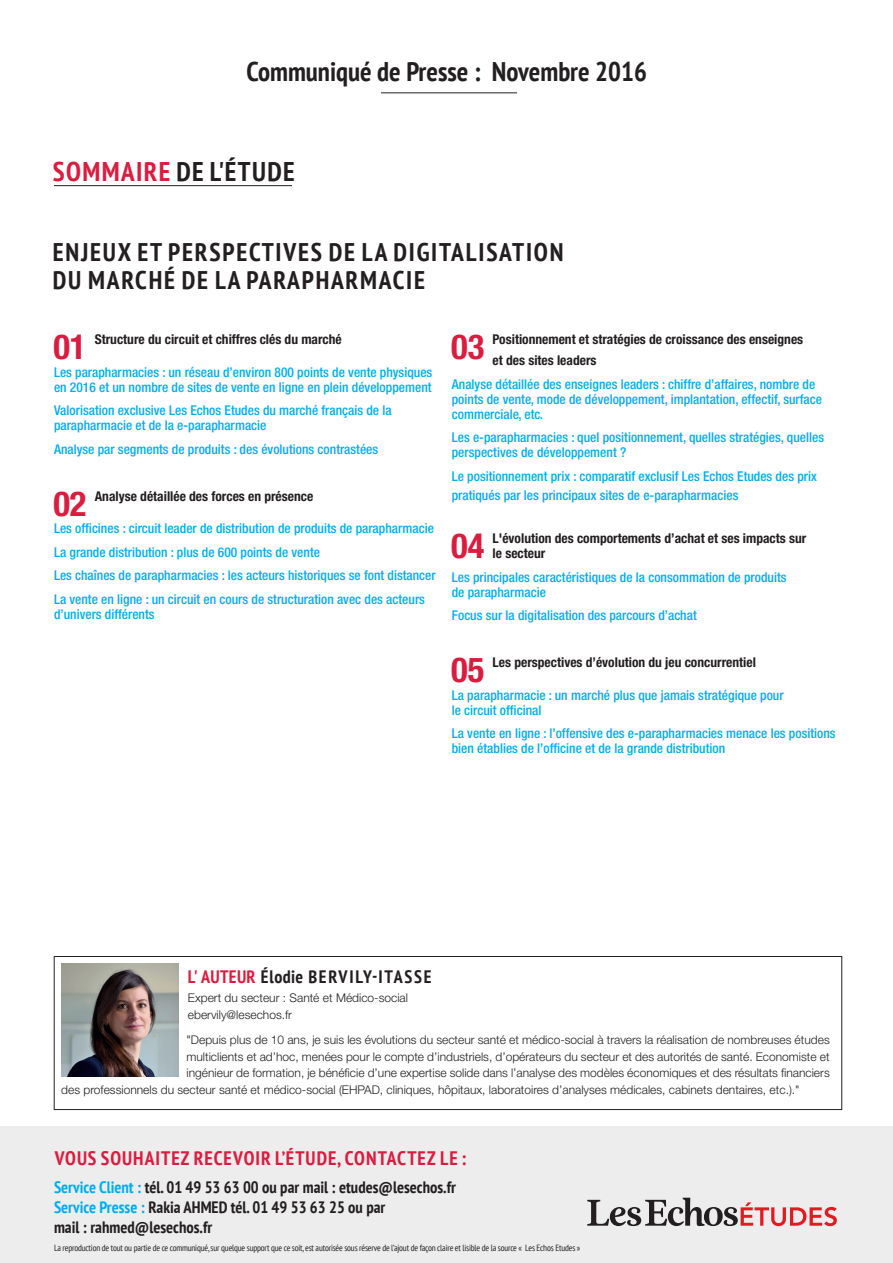
<style>
.page{position:relative;width:893px;height:1263px;background:#fff}
.page>*{position:absolute;margin:0;border:0;box-sizing:border-box;transform-origin:0 0}
.t1{font:700 condensed 34.5px "Helvetica Neue LT Std";color:#dc1c3f}
.t2{font:700 condensed 27px "PT Sans";color:#231f20}
.t3{font:700 condensed 27px "PT Sans";letter-spacing:.05em;color:#231f20}
.t4{font:700 condensed 25.5px/27px "PT Sans";letter-spacing:.07em;color:#231f20}
.t5{font:700 condensed 19.5px "PT Sans";letter-spacing:.05em;color:#dc1c3f}
.t6{font:700 condensed 18px "PT Sans";letter-spacing:.035em;color:#231f20}
.t7{font:700 condensed 16.5px/19.8px "PT Sans";color:#231f20}
.t8{font:500 condensed 13.5px/15px "Helvetica Neue LT Std";color:#00aeef}
.t9{font:700 condensed 13.5px/21px "Helvetica Neue LT Std";color:#231f20}
.t10{font:300 12px/16.5px "Helvetica Neue LT Std";color:#231f20}
.t11{font:condensed 9px "PT Sans";letter-spacing:-.02em;color:#231f20}
.s1{color:#dc1c3f}
.s2{color:#00aeef}
</style>
<div class="page">
<hr style="left:381px;top:92px;width:136px;height:1px;background:#231f20">
<hr style="left:54px;top:185px;width:238px;height:1px;background:#231f20">
<div style="left:0;top:1127px;width:893px;height:136px;background:#ededee"></div>
<svg style="left:587px;top:1198px;width:250px;height:28px"></svg>
<div style="left:54px;top:956px;width:788px;height:154px;border:1px solid #231f20"></div>
<img style="left:61px;top:963px;width:117px;height:113px">
<h2 class="t2" style="left:247px;top:54px;width:402px">Communiqué de Presse : Novembre 2016</h2>
<h2 class="t3" style="left:53px;top:153px;width:243px"><span class="s1">SOMMAIRE</span> DE L'ÉTUDE</h2>
<h3 class="t4" style="left:53px;top:239px;width:512px">ENJEUX ET PERSPECTIVES DE LA DIGITALISATION<br>DU MARCHÉ DE LA PARAPHARMACIE</h3>
<h1 class="t1" style="left:53px;top:326px;width:35px">01</h1>
<p class="t9" style="left:95px;top:329px;width:249px">Structure du circuit et chiffres clés du marché</p>
<p class="t8" style="left:54px;top:364px;width:380px">Les parapharmacies : un réseau d’environ 800 points de vente physiques en 2016 et un nombre de sites de vente en ligne en plein développement</p>
<p class="t8" style="left:54px;top:403px;width:339px">Valorisation exclusive Les Echos Etudes du marché français de la parapharmacie et de la e-parapharmacie</p>
<p class="t8" style="left:54px;top:441px;width:326px">Analyse par segments de produits : des évolutions contrastées</p>
<h1 class="t1" style="left:53px;top:483px;width:35px">02</h1>
<p class="t9" style="left:95px;top:485px;width:220px">Analyse détaillée des forces en présence</p>
<p class="t8" style="left:54px;top:516px;width:383px;line-height:23.5px">Les officines : circuit leader de distribution de produits de parapharmacie La grande distribution : plus de 600 points de vente<br>Les chaînes de parapharmacies : les acteurs historiques se font distancer La vente en ligne : un circuit en cours de structuration avec des acteurs</p>
<p class="t8" style="left:54px;top:606px;width:102px">d’univers différents</p>
<h1 class="t1" style="left:451px;top:326px;width:35px">03</h1>
<p class="t9" style="left:493px;top:329px;width:312px">Positionnement et stratégies de croissance des enseignes et des sites leaders</p>
<p class="t8" style="left:452px;top:376px;width:372px">Analyse détaillée des enseignes leaders : chiffre d’affaires, nombre de points de vente, mode de développement, implantation, effectif, surface commerciale, etc.</p>
<p class="t8" style="left:452px;top:430px;width:374px">Les e-parapharmacies : quel positionnement, quelles stratégies, quelles perspectives de développement ?</p>
<p class="t8" style="left:452px;top:466px;width:367px;line-height:19.5px">Le positionnement prix : comparatif exclusif Les Echos Etudes des prix pratiqués par les principaux sites de e-parapharmacies</p>
<h1 class="t1" style="left:451px;top:525px;width:35px">04</h1>
<p class="t9" style="left:493px;top:531px;width:315px;line-height:15px">L'évolution des comportements d’achat et ses impacts sur le secteur</p>
<p class="t8" style="left:452px;top:569px;width:336px">Les principales caractéristiques de la consommation de produits de parapharmacie</p>
<p class="t8" style="left:452px;top:608px;width:246px">Focus sur la digitalisation des parcours d’achat</p>
<h1 class="t1" style="left:451px;top:649px;width:35px">05</h1>
<p class="t9" style="left:493px;top:652px;width:265px">Les perspectives d’évolution du jeu concurrentiel</p>
<p class="t8" style="left:452px;top:687px;width:333px">La parapharmacie : un marché plus que jamais stratégique pour le circuit officinal</p>
<p class="t8" style="left:452px;top:726px;width:385px">La vente en ligne : l’offensive des e-parapharmacies menace les positions bien établies de l’officine et de la grande distribution</p>
<h3 class="t6" style="left:188px;top:965px;width:245px"><span class="s1">L' AUTEUR</span> Élodie BERVILY-ITASSE</h3>
<p class="t10" style="left:188px;top:989px;width:222px">Expert du secteur : Santé et Médico-social ebervily@lesechos.fr</p>
<p class="t10" style="left:187px;top:1032px;width:645px">"Depuis plus de 10 ans, je suis les évolutions du secteur santé et médico-social à travers la réalisation de nombreuses études</p>
<p class="t10" style="left:187px;top:1048px;width:645px">multiclients et ad’hoc, menées pour le compte d’industriels, d’opérateurs du secteur et des autorités de santé. Economiste et</p>
<p class="t10" style="left:187px;top:1065px;width:645px">ingénieur de formation, je bénéficie d’une expertise solide dans l’analyse des modèles économiques et des résultats financiers</p>
<p class="t10" style="left:61px;top:1081px;width:740px">des professionnels du secteur santé et médico-social (EHPAD, cliniques, hôpitaux, laboratoires d’analyses médicales, cabinets dentaires, etc.)."</p>
<h3 class="t5" style="left:55px;top:1145px;width:413px">VOUS SOUHAITEZ RECEVOIR L’ÉTUDE, CONTACTEZ LE :</h3>
<p class="t7" style="left:54px;top:1177px;width:403px"><span class="s2">Service Client :</span> tél. 01 49 53 63 00 ou par mail : etudes@lesechos.fr<br><span class="s2">Service Presse :</span> Rakia AHMED tél. 01 49 53 63 25 ou par<br>mail : rahmed@lesechos.fr</p>
<p class="t11" style="left:54px;top:1242px;width:528px">La reproduction de tout ou partie de ce communiqué, sur quelque support que ce soit, est autorisée sous réserve de l’ajout de façon claire et lisible de la source « Les Echos Etudes »</p>
</div>
